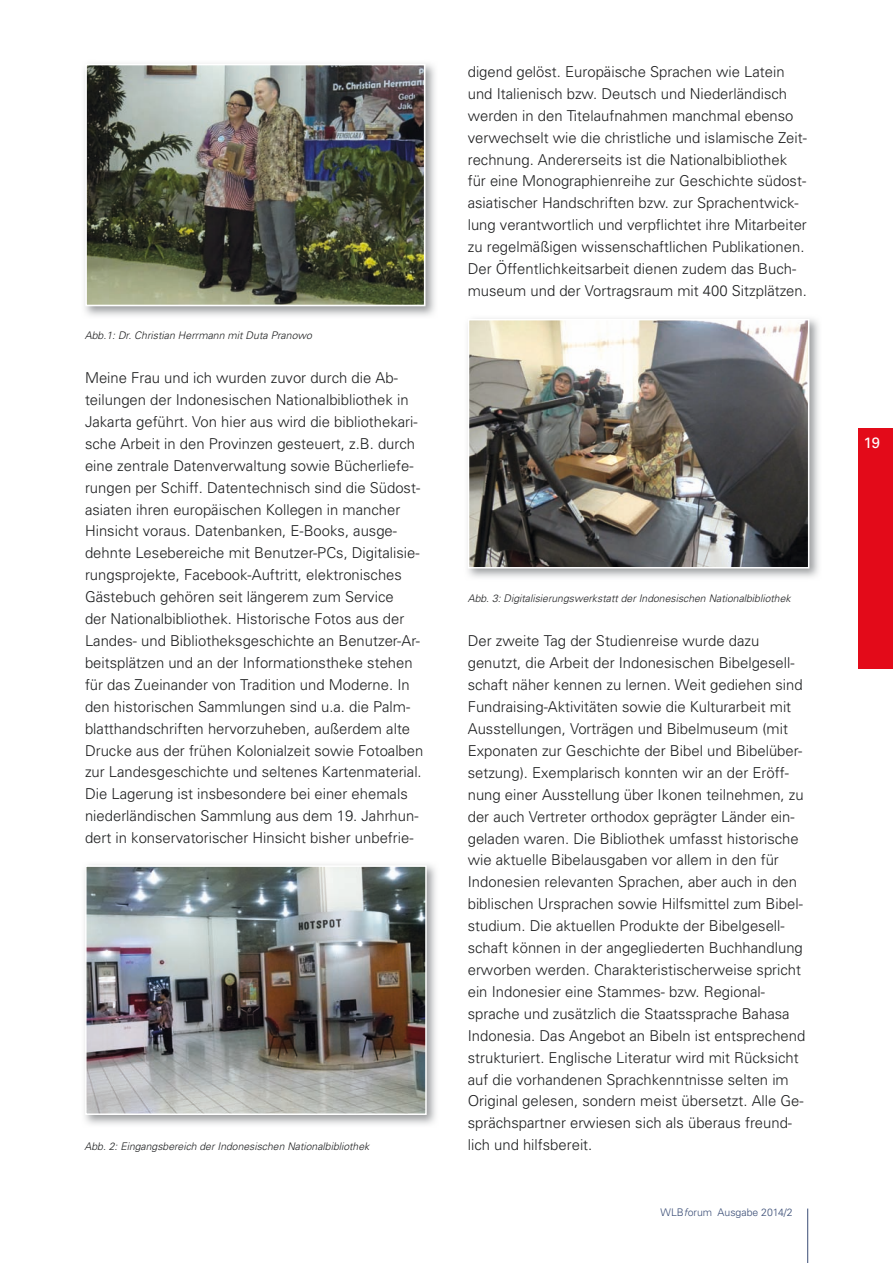
<style>
.page{position:relative;width:893px;height:1263px;background:#fff}
.page>*{position:absolute;margin:0;border:0;box-sizing:border-box;transform-origin:0 0}
.t1{font:300 15px/21.9px "Univers";color:#1d1e1f}
.t2{font:15px "Univers";color:#fff}
.t3{font:italic 300 10.5px "Univers";color:#1d1e1f}
.t4{font:300 10.5px "Univers";color:#3a4d76}
.s1{font-style:italic}
</style>
<div class="page">
<hr style="left:807px;top:1208px;width:1px;height:55px;background:#3a4d76">
<div style="left:859px;top:428px;width:34px;height:240px;background:#e30a19"></div>
<img style="left:84px;top:864px;width:352px;height:261px">
<img style="left:88px;top:868px;width:336px;height:244px">
<div style="left:85px;top:865px;width:342px;height:250px;border:2px solid #fff"></div>
<img style="left:467px;top:318px;width:352px;height:260px">
<img style="left:471px;top:322px;width:335px;height:243px">
<div style="left:468px;top:319px;width:341px;height:249px;border:2px solid #fff"></div>
<img style="left:84px;top:63px;width:351px;height:253px">
<img style="left:88px;top:67px;width:334px;height:236px">
<div style="left:85px;top:64px;width:340px;height:242px;border:2px solid #fff"></div>
<p class="t3" style="left:85px;top:329px;width:229px">Abb.1: Dr. Christian Herrmann mit Duta Pranowo</p>
<p class="t1" style="left:85px;top:366px;width:340px">Meine Frau und ich wurden zuvor durch die Ab&shy;teilungen der Indonesischen Nationalbibliothek in Jakarta geführt. Von hier aus wird die bibliothekari&shy;sche Arbeit in den Provinzen gesteuert, z.B. durch eine zentrale Datenverwaltung sowie Bücherliefe&shy;rungen per Schiff. Datentechnisch sind die Südost&shy;asiaten ihren europäischen Kollegen in mancher Hinsicht voraus. Datenbanken, E-Books, ausge&shy;dehnte Lesebereiche mit Benutzer-PCs, Digitalisie&shy;rungsprojekte, Facebook-Auftritt, elektronisches Gästebuch gehören seit längerem zum Service<br>der Nationalbibliothek. Historische Fotos aus der Landes- und Bibliotheksgeschichte an Benutzer-Ar&shy;beitsplätzen und an der Informationstheke stehen für das Zueinander von Tradition und Moderne. In den historischen Sammlungen sind u.a. die Palm&shy;blatthandschriften hervorzuheben, außerdem alte Drucke aus der frühen Kolonialzeit sowie Fotoalben zur Landesgeschichte und seltenes Kartenmaterial.<br>Die Lagerung ist insbesondere bei einer ehemals niederländischen Sammlung aus dem 19. Jahrhun&shy;dert in konservatorischer Hinsicht bisher unbefrie-</p>
<p class="t1" style="left:468px;top:60px;width:341px">digend gelöst. Europäische Sprachen wie Latein und Italienisch bzw. Deutsch und Niederländisch werden in den Titelaufnahmen manchmal ebenso verwechselt wie die christliche und islamische Zeit&shy;rechnung. Andererseits ist die Nationalbibliothek für eine Monographienreihe zur Geschichte südost&shy;asiatischer Handschriften bzw. zur Sprachentwick&shy;lung verantwortlich und verpflichtet ihre Mitarbeiter zu regelmäßigen wissenschaftlichen Publikationen.<br>Der Öffentlichkeitsarbeit dienen zudem das Buch&shy;museum und der Vortragsraum mit 400 Sitzplätzen.</p>
<p class="t3" style="left:468px;top:592px;width:324px">Abb. 3: Digitalisierungswerkstatt der Indonesischen Nationalbibliothek</p>
<p class="t1" style="left:468px;top:630px;width:339px">Der zweite Tag der Studienreise wurde dazu genutzt, die Arbeit der Indonesischen Bibelgesell&shy;schaft näher kennen zu lernen. Weit gediehen sind Fundraising-Aktivitäten sowie die Kulturarbeit mit Ausstellungen, Vorträgen und Bibelmuseum (mit Exponaten zur Geschichte der Bibel und Bibelüber&shy;setzung). Exemplarisch konnten wir an der Eröff&shy;nung einer Ausstellung über Ikonen teilnehmen, zu der auch Vertreter orthodox geprägter Länder ein&shy;geladen waren. Die Bibliothek umfasst historische wie aktuelle Bibelausgaben vor allem in den für Indonesien relevanten Sprachen, aber auch in den biblischen Ursprachen sowie Hilfsmittel zum Bibel&shy;studium. Die aktuellen Produkte der Bibelgesell&shy;schaft können in der angegliederten Buchhandlung erworben werden. Charakteristischerweise spricht ein Indonesier eine Stammes- bzw. Regional&shy;sprache und zusätzlich die Staatssprache Bahasa Indonesia. Das Angebot an Bibeln ist entsprechend strukturiert. Englische Literatur wird mit Rücksicht auf die vorhandenen Sprachkenntnisse selten im Original gelesen, sondern meist übersetzt. Alle Ge&shy;sprächspartner erwiesen sich als überaus freund-</p>
<p class="t3" style="left:85px;top:1140px;width:286px">Abb. 2: Eingangsbereich der Indonesischen Nationalbibliothek</p>
<p class="t1" style="left:468px;top:1133px;width:126px">lich und hilfsbereit.</p>
<p class="t4" style="left:661px;top:1206px;width:134px">WLB<span class="s1">f</span>orum Ausgabe 2014/2</p>
<p class="t2" style="left:863px;top:434px;width:18px">19</p>
</div>
